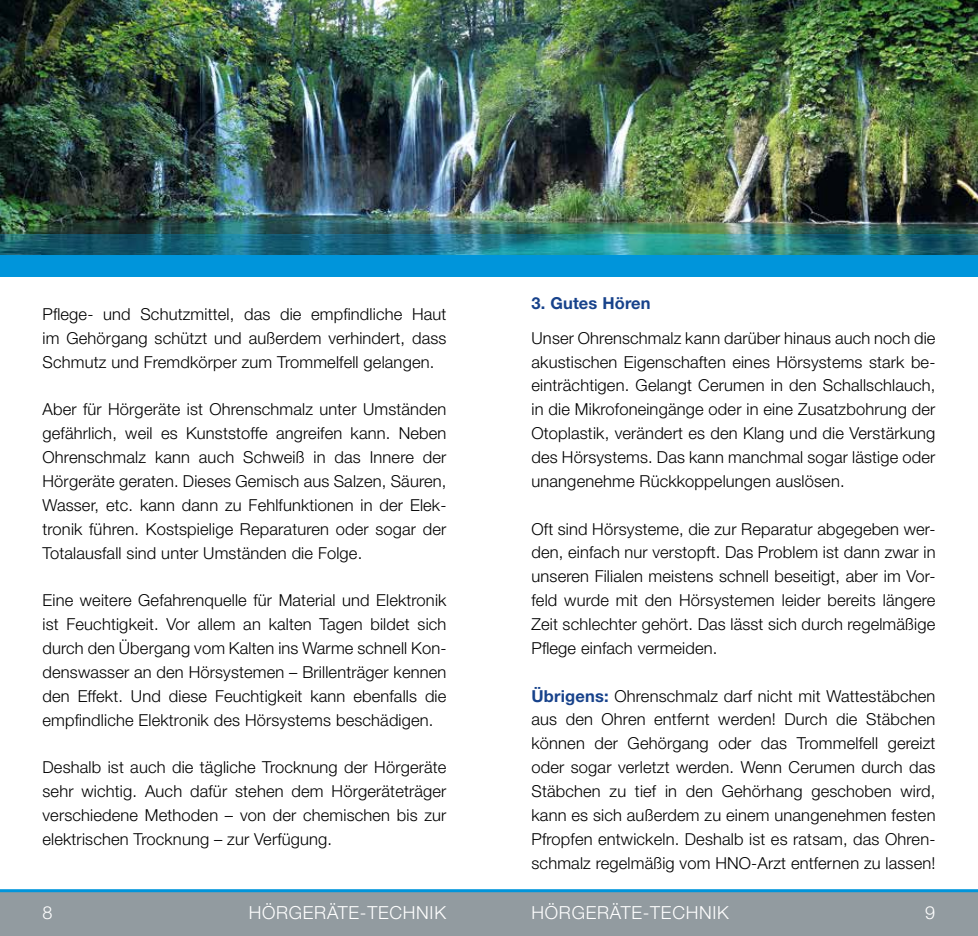
<style>
.page{position:relative;width:978px;height:936px;background:#fff}
.page>*{position:absolute;margin:0;border:0;box-sizing:border-box;transform-origin:0 0}
.t1{font:300 18px "Helvetica Neue LT Std";letter-spacing:.04em;color:#fff}
.t2{font:300 16.5px/23.9px "Helvetica Neue LT Std";letter-spacing:.01em;color:#000;text-align:justify}
.t3{font:700 16.5px "Helvetica Neue LT Std";letter-spacing:.01em;color:#17428b}
.s1{font-weight:700;color:#17428b}
</style>
<div class="page">
<img style="left:0;top:0;width:978px;height:234px">
<div style="left:0;top:255px;width:978px;height:21px;background:#0095db"></div>
<img style="left:0;top:234px;width:978px;height:21px">
<div style="left:0;top:890px;width:978px;height:45px;background:#929ba0"></div>
<hr style="left:0;top:889px;width:978px;height:3px;background:#0095db">
<p class="t2" style="left:43px;top:302px;width:405px">Pflege- und Schutzmittel, das die empfindliche Haut im Gehörgang schützt und außerdem verhindert, dass Schmutz und Fremdkörper zum Trommelfell gelangen.</p>
<p class="t2" style="left:43px;top:397px;width:405px">Aber für Hörgeräte ist Ohrenschmalz unter Umständen gefährlich, weil es Kunststoffe angreifen kann. Neben Ohrenschmalz kann auch Schweiß in das Innere der Hörgeräte geraten. Dieses Gemisch aus Salzen, Säuren, Wasser, etc. kann dann zu Fehlfunktionen in der Elek&shy;tronik führen. Kostspielige Reparaturen oder sogar der Totalausfall sind unter Umständen die Folge.</p>
<p class="t2" style="left:43px;top:588px;width:405px">Eine weitere Gefahrenquelle für Material und Elektronik ist Feuchtigkeit. Vor allem an kalten Tagen bildet sich durch den Übergang vom Kalten ins Warme schnell Kon&shy;denswasser an den Hörsystemen – Brillenträger kennen den Effekt. Und diese Feuchtigkeit kann ebenfalls die empfindliche Elektronik des Hörsystems beschädigen.</p>
<p class="t2" style="left:43px;top:755px;width:405px">Deshalb ist auch die tägliche Trocknung der Hörgeräte sehr wichtig. Auch dafür stehen dem Hörgeräteträger verschiedene Methoden – von der chemischen bis zur elektrischen Trocknung – zur Verfügung.</p>
<p class="t3" style="left:531px;top:293px;width:121px">3. Gutes Hören</p>
<p class="t2" style="left:531px;top:325px;width:405px">Unser Ohrenschmalz kann darüber hinaus auch noch die akustischen Eigenschaften eines Hörsystems stark be&shy;einträchtigen. Gelangt Cerumen in den Schallschlauch, in die Mikrofoneingänge oder in eine Zusatzbohrung der Otoplastik, verändert es den Klang und die Verstärkung des Hörsystems. Das kann manchmal sogar lästige oder unangenehme Rückkoppelungen auslösen.</p>
<p class="t2" style="left:531px;top:516px;width:406px">Oft sind Hörsysteme, die zur Reparatur abgegeben wer&shy;den, einfach nur verstopft. Das Problem ist dann zwar in unseren Filialen meistens schnell beseitigt, aber im Vor&shy;feld wurde mit den Hörsystemen leider bereits längere Zeit schlechter gehört. Das lässt sich durch regelmäßige Pflege einfach vermeiden.</p>
<p class="t2" style="left:531px;top:683px;width:405px"><span class="s1">Übrigens:</span> Ohrenschmalz darf nicht mit Wattestäbchen aus den Ohren entfernt werden! Durch die Stäbchen können der Gehörgang oder das Trommelfell gereizt oder sogar verletzt werden. Wenn Cerumen durch das Stäbchen zu tief in den Gehörhang geschoben wird, kann es sich außerdem zu einem unangenehmen festen Pfropfen entwickeln. Deshalb ist es ratsam, das Ohren&shy;schmalz regelmäßig vom HNO-Arzt entfernen zu lassen!</p>
<p class="t1" style="left:43px;top:901px;width:12px">8</p>
<p class="t1" style="left:249px;top:901px;width:199px">HÖRGERÄTE-TECHNIK</p>
<p class="t1" style="left:531px;top:901px;width:199px">HÖRGERÄTE-TECHNIK</p>
<p class="t1" style="left:925px;top:901px;width:12px">9</p>
</div>
